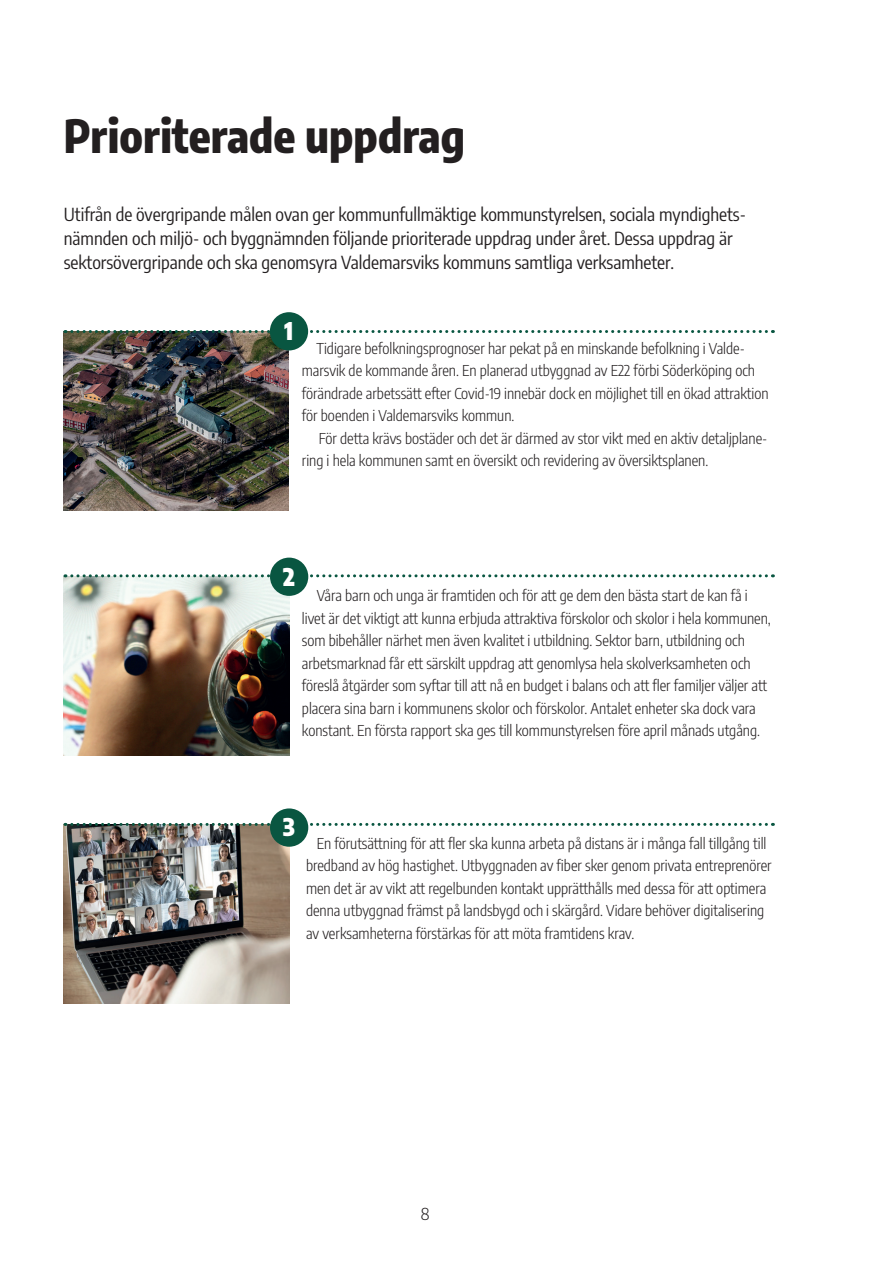
<style>
.page{position:relative;width:893px;height:1263px;background:#fff}
.page>*{position:absolute;margin:0;border:0;box-sizing:border-box;transform-origin:0 0}
.t1{font:800 45px "Encode Sans Condensed";color:#231f20}
.t2{font:900 24px "Encode Sans Condensed";color:#fff}
.t3{font:18px/24px "Encode Sans Condensed";color:#231f20}
.t4{font:300 16.5px "Encode Sans Condensed";color:#231f20}
.t5{font:300 15px/22.5px "Encode Sans Condensed";color:#231f20}
</style>
<div class="page">
<img style="left:64px;top:577px;width:225px;height:178px">
<img style="left:63px;top:332px;width:226px;height:179px">
<img style="left:64px;top:824px;width:225px;height:179px">
<svg style="left:65px;top:330px;width:701px;height:3px"></svg>
<svg style="left:65px;top:823px;width:701px;height:3px"></svg>
<svg style="left:65px;top:574px;width:701px;height:3px"></svg>
<div style="left:270px;top:312px;width:38px;height:38px;background:#095641;border-radius:50%"></div>
<div style="left:270px;top:558px;width:38px;height:38px;background:#095641;border-radius:50%"></div>
<div style="left:270px;top:808px;width:38px;height:39px;background:#095641;border-radius:50%"></div>
<h1 class="t1" style="left:64px;top:101px;width:403px">Prioriterade uppdrag</h1>
<p class="t3" style="left:64px;top:202px;width:684px">Utifrån de övergripande målen ovan ger kommunfullmäktige kommunstyrelsen, sociala myndighets&shy;nämnden och miljö- och byggnämnden följande prioriterade uppdrag under året. Dessa uppdrag är sektorsövergripande och ska genomsyra Valdemarsviks kommuns samtliga verksamheter.</p>
<h2 class="t2" style="left:285px;top:312px;width:10px">1</h2>
<p class="t5" style="left:302px;top:336px;width:468px;text-indent:15px">Tidigare befolkningsprognoser har pekat på en minskande befolkning i Valde&shy;marsvik de kommande åren. En planerad utbyggnad av E22 förbi Söderköping och förändrade arbetssätt efter Covid-19 innebär dock en möjlighet till en ökad attraktion för boenden i Valdemarsviks kommun.</p>
<p class="t5" style="left:302px;top:426px;width:467px;text-indent:17px">För detta krävs bostäder och det är därmed av stor vikt med en aktiv detaljplane&shy;ring i hela kommunen samt en översikt och revidering av översiktsplanen.</p>
<h2 class="t2" style="left:283px;top:557px;width:13px">2</h2>
<p class="t5" style="left:302px;top:584px;width:470px;text-indent:15px">Våra barn och unga är framtiden och för att ge dem den bästa start de kan få i livet är det viktigt att kunna erbjuda attraktiva förskolor och skolor i hela kommunen, som bibehåller närhet men även kvalitet i utbildning. Sektor barn, utbildning och arbetsmarknad får ett särskilt uppdrag att genomlysa hela skolverksamheten och föreslå åtgärder som syftar till att nå en budget i balans och att fler familjer väljer att placera sina barn i kommunens skolor och förskolor. Antalet enheter ska dock vara konstant. En första rapport ska ges till kommunstyrelsen före april månads utgång.</p>
<h2 class="t2" style="left:283px;top:808px;width:13px">3</h2>
<p class="t5" style="left:306px;top:831px;width:467px;text-indent:11px">En förutsättning för att fler ska kunna arbeta på distans är i många fall tillgång till bredband av hög hastighet. Utbyggnaden av fiber sker genom privata entreprenörer men det är av vikt att regelbunden kontakt upprätthålls med dessa för att optimera denna utbyggnad främst på landsbygd och i skärgård. Vidare behöver digitalisering av verksamheterna förstärkas för att möta framtidens krav.</p>
<p class="t4" style="left:421px;top:1203px;width:10px">8</p>
</div>
